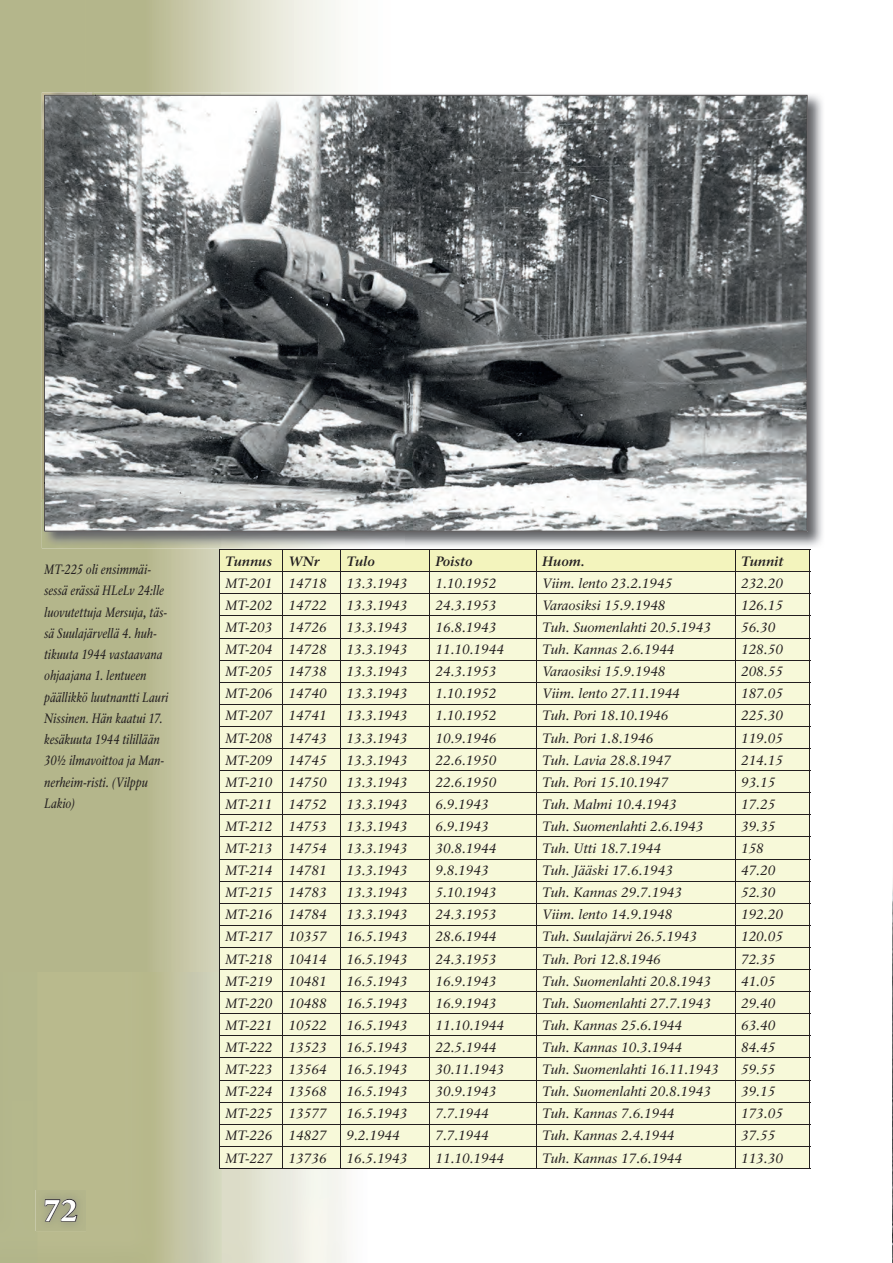
<style>
.page{position:relative;width:893px;height:1263px;background:#fff}
.page>*{position:absolute;margin:0;border:0;box-sizing:border-box;transform-origin:0 0}
.t1{font:30px "Classic EFN Black";color:#fff}
.t2{font:italic 13.5px "Classic EFN";color:#231f20}
.t3{font:italic 13.5px/21.3px "Classic Cnd EFN";letter-spacing:.01em;color:#231f20}
.t4{font:italic 700 13.5px "Classic EFN";color:#231f20}
</style>
<div class="page">
<div style="left:0;top:0;width:86px;height:501px;background:#b4b68b"></div>
<hr style="left:219px;top:549px;width:64px;height:1px;background:#231f20">
<hr style="left:283px;top:549px;width:57px;height:1px;background:#231f20">
<hr style="left:340px;top:549px;width:89px;height:1px;background:#231f20">
<hr style="left:429px;top:549px;width:107px;height:1px;background:#231f20">
<hr style="left:536px;top:549px;width:199px;height:1px;background:#231f20">
<hr style="left:735px;top:549px;width:75px;height:1px;background:#231f20">
<svg style="left:219px;top:550px;width:592px;height:618px;background:#ebeccd"></svg>
<hr style="left:219px;top:1168px;width:591px;height:1px;background:#231f20">
<img style="left:405px;top:94px;width:418px;height:453px">
<img style="left:42px;top:498px;width:363px;height:50px">
<img style="left:42px;top:93px;width:51px;height:405px">
<img style="left:93px;top:93px;width:312px;height:2px">
<img style="left:96px;top:95px;width:711px;height:436px">
<img style="left:44px;top:483px;width:361px;height:48px">
<img style="left:44px;top:95px;width:52px;height:388px">
<img style="left:892px;top:884px;width:1px;height:379px">
<img style="left:44px;top:1199px;width:34px;height:23px">
<p class="t3" style="left:44px;top:560px;width:126px">MT-225 oli ensimmäi&shy;sessä erässä HLeLv 24:lle luovutettuja Mersuja, täs&shy;sä Suulajärvellä 4. huh&shy;tikuuta 1944 vastaavana ohjaajana 1. lentueen päällikkö luutnantti Lauri<br>Nissinen. Hän kaatui 17. kesäkuuta 1944 tilillään<br>30½ ilmavoittoa ja Man&shy;nerheim-risti. (Vilppu<br>Lakio)</p>
<p class="t1" style="left:43px;top:1198px;width:37px">72</p>
<p class="t4" style="left:225px;top:556px;width:96px">Tunnus WNr</p>
<p class="t4" style="left:346px;top:556px;width:30px">Tulo</p>
<p class="t4" style="left:435px;top:556px;width:38px">Poisto</p>
<p class="t4" style="left:542px;top:556px;width:44px">Huom.</p>
<p class="t4" style="left:741px;top:556px;width:44px">Tunnit</p>
<p class="t2" style="left:225px;top:578px;width:103px">MT-201 14718</p>
<p class="t2" style="left:346px;top:578px;width:63px">13.3.1943</p>
<p class="t2" style="left:435px;top:578px;width:63px">1.10.1952</p>
<p class="t2" style="left:542px;top:578px;width:132px">Viim. lento 23.2.1945</p>
<p class="t2" style="left:741px;top:578px;width:43px">232.20</p>
<p class="t2" style="left:225px;top:600px;width:103px">MT-202 14722</p>
<p class="t2" style="left:346px;top:600px;width:63px">13.3.1943</p>
<p class="t2" style="left:435px;top:600px;width:63px">24.3.1953</p>
<p class="t2" style="left:542px;top:600px;width:125px">Varaosiksi 15.9.1948</p>
<p class="t2" style="left:741px;top:600px;width:43px">126.15</p>
<p class="t2" style="left:225px;top:622px;width:103px">MT-203 14726</p>
<p class="t2" style="left:346px;top:622px;width:63px">13.3.1943</p>
<p class="t2" style="left:435px;top:622px;width:63px">16.8.1943</p>
<p class="t2" style="left:542px;top:622px;width:170px">Tuh. Suomenlahti 20.5.1943</p>
<p class="t2" style="left:741px;top:622px;width:36px">56.30</p>
<p class="t2" style="left:225px;top:644px;width:103px">MT-204 14728</p>
<p class="t2" style="left:346px;top:644px;width:63px">13.3.1943</p>
<p class="t2" style="left:435px;top:644px;width:70px">11.10.1944</p>
<p class="t2" style="left:542px;top:644px;width:134px">Tuh. Kannas 2.6.1944</p>
<p class="t2" style="left:741px;top:644px;width:43px">128.50</p>
<p class="t2" style="left:225px;top:666px;width:103px">MT-205 14738</p>
<p class="t2" style="left:346px;top:666px;width:63px">13.3.1943</p>
<p class="t2" style="left:435px;top:666px;width:63px">24.3.1953</p>
<p class="t2" style="left:542px;top:666px;width:125px">Varaosiksi 15.9.1948</p>
<p class="t2" style="left:741px;top:666px;width:43px">208.55</p>
<p class="t2" style="left:225px;top:688px;width:103px">MT-206 14740</p>
<p class="t2" style="left:346px;top:688px;width:63px">13.3.1943</p>
<p class="t2" style="left:435px;top:688px;width:63px">1.10.1952</p>
<p class="t2" style="left:542px;top:688px;width:139px">Viim. lento 27.11.1944</p>
<p class="t2" style="left:741px;top:688px;width:43px">187.05</p>
<p class="t2" style="left:225px;top:710px;width:103px">MT-207 14741</p>
<p class="t2" style="left:346px;top:710px;width:63px">13.3.1943</p>
<p class="t2" style="left:435px;top:710px;width:63px">1.10.1952</p>
<p class="t2" style="left:542px;top:710px;width:128px">Tuh. Pori 18.10.1946</p>
<p class="t2" style="left:741px;top:710px;width:43px">225.30</p>
<p class="t2" style="left:225px;top:732px;width:103px">MT-208 14743</p>
<p class="t2" style="left:346px;top:732px;width:63px">13.3.1943</p>
<p class="t2" style="left:435px;top:732px;width:63px">10.9.1946</p>
<p class="t2" style="left:542px;top:732px;width:113px">Tuh. Pori 1.8.1946</p>
<p class="t2" style="left:741px;top:732px;width:43px">119.05</p>
<p class="t2" style="left:225px;top:754px;width:103px">MT-209 14745</p>
<p class="t2" style="left:346px;top:754px;width:63px">13.3.1943</p>
<p class="t2" style="left:435px;top:754px;width:63px">22.6.1950</p>
<p class="t2" style="left:542px;top:754px;width:130px">Tuh. Lavia 28.8.1947</p>
<p class="t2" style="left:741px;top:754px;width:43px">214.15</p>
<p class="t2" style="left:225px;top:777px;width:103px">MT-210 14750</p>
<p class="t2" style="left:346px;top:777px;width:63px">13.3.1943</p>
<p class="t2" style="left:435px;top:777px;width:63px">22.6.1950</p>
<p class="t2" style="left:542px;top:777px;width:128px">Tuh. Pori 15.10.1947</p>
<p class="t2" style="left:741px;top:777px;width:36px">93.15</p>
<p class="t2" style="left:225px;top:799px;width:103px">MT-211 14752</p>
<p class="t2" style="left:346px;top:799px;width:63px">13.3.1943</p>
<p class="t2" style="left:435px;top:799px;width:55px">6.9.1943</p>
<p class="t2" style="left:542px;top:799px;width:136px">Tuh. Malmi 10.4.1943</p>
<p class="t2" style="left:741px;top:799px;width:36px">17.25</p>
<p class="t2" style="left:225px;top:821px;width:103px">MT-212 14753</p>
<p class="t2" style="left:346px;top:821px;width:63px">13.3.1943</p>
<p class="t2" style="left:435px;top:821px;width:55px">6.9.1943</p>
<p class="t2" style="left:542px;top:821px;width:163px">Tuh. Suomenlahti 2.6.1943</p>
<p class="t2" style="left:741px;top:821px;width:36px">39.35</p>
<p class="t2" style="left:225px;top:843px;width:103px">MT-213 14754</p>
<p class="t2" style="left:346px;top:843px;width:63px">13.3.1943</p>
<p class="t2" style="left:435px;top:843px;width:63px">30.8.1944</p>
<p class="t2" style="left:542px;top:843px;width:120px">Tuh. Utti 18.7.1944</p>
<p class="t2" style="left:741px;top:843px;width:24px">158</p>
<p class="t2" style="left:225px;top:865px;width:103px">MT-214 14781</p>
<p class="t2" style="left:346px;top:865px;width:63px">13.3.1943</p>
<p class="t2" style="left:435px;top:865px;width:55px">9.8.1943</p>
<p class="t2" style="left:542px;top:865px;width:132px">Tuh. Jääski 17.6.1943</p>
<p class="t2" style="left:741px;top:865px;width:36px">47.20</p>
<p class="t2" style="left:225px;top:887px;width:103px">MT-215 14783</p>
<p class="t2" style="left:346px;top:887px;width:63px">13.3.1943</p>
<p class="t2" style="left:435px;top:887px;width:63px">5.10.1943</p>
<p class="t2" style="left:542px;top:887px;width:141px">Tuh. Kannas 29.7.1943</p>
<p class="t2" style="left:741px;top:887px;width:36px">52.30</p>
<p class="t2" style="left:225px;top:909px;width:103px">MT-216 14784</p>
<p class="t2" style="left:346px;top:909px;width:63px">13.3.1943</p>
<p class="t2" style="left:435px;top:909px;width:63px">24.3.1953</p>
<p class="t2" style="left:542px;top:909px;width:132px">Viim. lento 14.9.1948</p>
<p class="t2" style="left:741px;top:909px;width:43px">192.20</p>
<p class="t2" style="left:225px;top:931px;width:103px">MT-217 10357</p>
<p class="t2" style="left:346px;top:931px;width:63px">16.5.1943</p>
<p class="t2" style="left:435px;top:931px;width:63px">28.6.1944</p>
<p class="t2" style="left:542px;top:931px;width:156px">Tuh. Suulajärvi 26.5.1943</p>
<p class="t2" style="left:741px;top:931px;width:43px">120.05</p>
<p class="t2" style="left:225px;top:953px;width:103px">MT-218 10414</p>
<p class="t2" style="left:346px;top:953px;width:63px">16.5.1943</p>
<p class="t2" style="left:435px;top:953px;width:63px">24.3.1953</p>
<p class="t2" style="left:542px;top:953px;width:120px">Tuh. Pori 12.8.1946</p>
<p class="t2" style="left:741px;top:953px;width:36px">72.35</p>
<p class="t2" style="left:225px;top:975px;width:103px">MT-219 10481</p>
<p class="t2" style="left:346px;top:975px;width:63px">16.5.1943</p>
<p class="t2" style="left:435px;top:975px;width:63px">16.9.1943</p>
<p class="t2" style="left:542px;top:975px;width:170px">Tuh. Suomenlahti 20.8.1943</p>
<p class="t2" style="left:741px;top:975px;width:36px">41.05</p>
<p class="t2" style="left:225px;top:998px;width:103px">MT-220 10488</p>
<p class="t2" style="left:346px;top:998px;width:63px">16.5.1943</p>
<p class="t2" style="left:435px;top:998px;width:63px">16.9.1943</p>
<p class="t2" style="left:542px;top:998px;width:170px">Tuh. Suomenlahti 27.7.1943</p>
<p class="t2" style="left:741px;top:998px;width:36px">29.40</p>
<p class="t2" style="left:225px;top:1020px;width:103px">MT-221 10522</p>
<p class="t2" style="left:346px;top:1020px;width:63px">16.5.1943</p>
<p class="t2" style="left:435px;top:1020px;width:70px">11.10.1944</p>
<p class="t2" style="left:542px;top:1020px;width:141px">Tuh. Kannas 25.6.1944</p>
<p class="t2" style="left:741px;top:1020px;width:36px">63.40</p>
<p class="t2" style="left:225px;top:1042px;width:103px">MT-222 13523</p>
<p class="t2" style="left:346px;top:1042px;width:63px">16.5.1943</p>
<p class="t2" style="left:435px;top:1042px;width:63px">22.5.1944</p>
<p class="t2" style="left:542px;top:1042px;width:141px">Tuh. Kannas 10.3.1944</p>
<p class="t2" style="left:741px;top:1042px;width:36px">84.45</p>
<p class="t2" style="left:225px;top:1064px;width:103px">MT-223 13564</p>
<p class="t2" style="left:346px;top:1064px;width:63px">16.5.1943</p>
<p class="t2" style="left:435px;top:1064px;width:70px">30.11.1943</p>
<p class="t2" style="left:542px;top:1064px;width:178px">Tuh. Suomenlahti 16.11.1943</p>
<p class="t2" style="left:741px;top:1064px;width:36px">59.55</p>
<p class="t2" style="left:225px;top:1086px;width:103px">MT-224 13568</p>
<p class="t2" style="left:346px;top:1086px;width:63px">16.5.1943</p>
<p class="t2" style="left:435px;top:1086px;width:63px">30.9.1943</p>
<p class="t2" style="left:542px;top:1086px;width:170px">Tuh. Suomenlahti 20.8.1943</p>
<p class="t2" style="left:741px;top:1086px;width:36px">39.15</p>
<p class="t2" style="left:225px;top:1108px;width:103px">MT-225 13577</p>
<p class="t2" style="left:346px;top:1108px;width:63px">16.5.1943</p>
<p class="t2" style="left:435px;top:1108px;width:55px">7.7.1944</p>
<p class="t2" style="left:542px;top:1108px;width:134px">Tuh. Kannas 7.6.1944</p>
<p class="t2" style="left:741px;top:1108px;width:43px">173.05</p>
<p class="t2" style="left:225px;top:1130px;width:103px">MT-226 14827</p>
<p class="t2" style="left:346px;top:1130px;width:55px">9.2.1944</p>
<p class="t2" style="left:435px;top:1130px;width:55px">7.7.1944</p>
<p class="t2" style="left:542px;top:1130px;width:134px">Tuh. Kannas 2.4.1944</p>
<p class="t2" style="left:741px;top:1130px;width:36px">37.55</p>
<p class="t2" style="left:225px;top:1152px;width:103px">MT-227 13736</p>
<p class="t2" style="left:346px;top:1152px;width:63px">16.5.1943</p>
<p class="t2" style="left:435px;top:1152px;width:70px">11.10.1944</p>
<p class="t2" style="left:542px;top:1152px;width:141px">Tuh. Kannas 17.6.1944</p>
<p class="t2" style="left:741px;top:1152px;width:43px">113.30</p>
</div>
